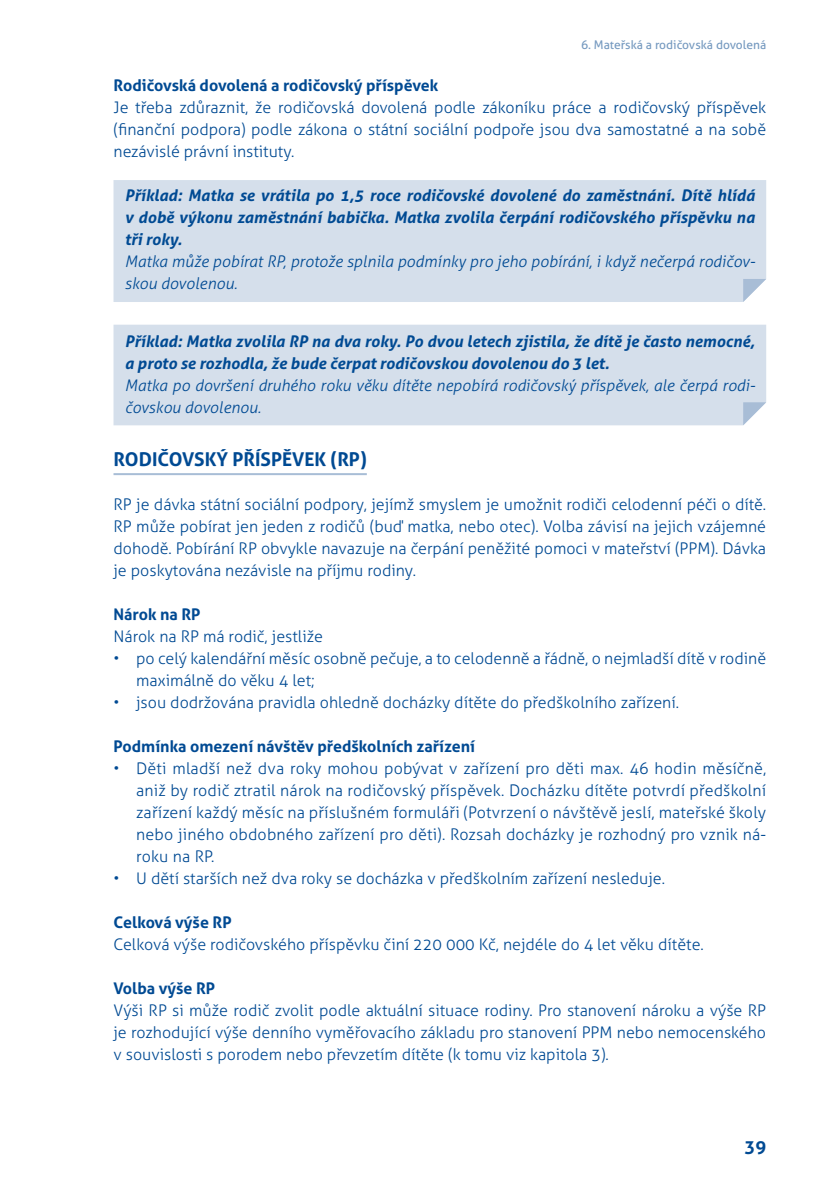
<style>
.page{position:relative;width:840px;height:1191px;background:#fff}
.page>*{position:absolute;margin:0;border:0;box-sizing:border-box;transform-origin:0 0}
.t1{font:700 19px "Aller";color:#004a93}
.t2{font:700 18px "Aller";color:#004a93}
.t3{font:300 16px/22px "Aller";color:#004a93;text-align:justify}
.t4{font:italic 700 16px/22px "Aller";color:#004a93;text-align:justify}
.t5{font:italic 300 16px/22px "Aller";color:#004a93}
.t6{font:700 16px "Aller";color:#004a93}
.t7{font:12px "Aller";color:#769ac0}
</style>
<div class="page">
<div style="left:113px;top:180px;width:652px;height:122px;background:#d5dfeb"></div>
<svg style="left:742px;top:279px;width:23px;height:23px"></svg>
<div style="left:113px;top:325px;width:652px;height:100px;background:#d5dfeb"></div>
<svg style="left:742px;top:402px;width:23px;height:23px"></svg>
<hr style="left:113px;top:473px;width:253px;height:2px;background:#a8bdd6">
<p class="t7" style="left:580px;top:37px;width:186px">6. Mateřská a rodičovská dovolená</p>
<p class="t6" style="left:113px;top:76px;width:326px">Rodičovská dovolená a rodičovský příspěvek</p>
<p class="t3" style="left:113px;top:97px;width:654px">Je třeba zdůraznit, že rodičovská dovolená podle zákoníku práce a rodičovský příspěvek (finanční podpora) podle zákona o státní sociální podpoře jsou dva samostatné a na sobě nezávislé právní instituty.</p>
<p class="t4" style="left:125px;top:184px;width:631px">Příklad: Matka se vrátila po 1,5 roce rodičovské dovolené do zaměstnání. Dítě hlídá v době výkonu zaměstnání babička. Matka zvolila čerpání rodičovského příspěvku na tři roky.</p>
<p class="t5" style="left:125px;top:250px;width:631px">Matka může pobírat RP, protože splnila podmínky pro jeho pobírání, i když nečerpá rodičov&shy;skou dovolenou.</p>
<p class="t4" style="left:125px;top:330px;width:631px">Příklad: Matka zvolila RP na dva roky. Po dvou letech zjistila, že dítě je často nemocné, a proto se rozhodla, že bude čerpat rodičovskou dovolenou do 3 let.</p>
<p class="t5" style="left:125px;top:374px;width:631px">Matka po dovršení druhého roku věku dítěte nepobírá rodičovský příspěvek, ale čerpá rodi&shy;čovskou dovolenou.</p>
<p class="t1" style="left:113px;top:447px;width:68px">Rodi čovs</p>
<p class="t1" style="left:205px;top:447px;width:163px">ký příspěvek (RP)</p>
<p class="t3" style="left:113px;top:493px;width:654px">RP je dávka státní sociální podpory, jejímž smyslem je umožnit rodiči celodenní péči o dítě.<br>RP může pobírat jen jeden z rodičů (buď matka, nebo otec). Volba závisí na jejich vzájemné dohodě. Pobírání RP obvykle navazuje na čerpání peněžité pomoci v mateřství (PPM). Dávka je poskytována nezávisle na příjmu rodiny.</p>
<p class="t6" style="left:113px;top:604px;width:88px">Nárok na RP</p>
<p class="t3" style="left:113px;top:625px;width:211px">Nárok na RP má rodič, jestliže</p>
<p class="t3" style="left:136px;top:647px;width:631px;text-indent:-23px">• po celý kalendářní měsíc osobně pečuje, a to celodenně a řádně, o nejmladší dítě v rodině maximálně do věku 4 let;</p>
<p class="t3" style="left:113px;top:691px;width:566px">• jsou dodržována pravidla ohledně docházky dítěte do předškolního zařízení.</p>
<p class="t6" style="left:113px;top:736px;width:362px">Podmínka omezení návštěv předškolních zařízení</p>
<p class="t3" style="left:136px;top:757px;width:631px;text-indent:-23px">• Děti mladší než dva roky mohou pobývat v zařízení pro děti max. 46 hodin měsíčně, aniž by rodič ztratil nárok na rodičovský příspěvek. Docházku dítěte potvrdí předškolní zařízení každý měsíc na příslušném formuláři (Potvrzení o návštěvě jeslí, mateřské školy nebo jiného obdobného zařízení pro děti). Rozsah docházky je rozhodný pro vznik ná&shy;roku na RP.</p>
<p class="t3" style="left:113px;top:867px;width:552px">• U dětí starších než dva roky se docházka v předškolním zařízení nesleduje.</p>
<p class="t6" style="left:113px;top:912px;width:120px">Celková výše RP</p>
<p class="t3" style="left:113px;top:933px;width:591px">Celková výše rodičovského příspěvku činí 220 000 Kč, nejdéle do 4 let věku dítěte.</p>
<p class="t6" style="left:113px;top:978px;width:103px">Volba výše RP</p>
<p class="t3" style="left:113px;top:999px;width:653px">Výši RP si může rodič zvolit podle aktuální situace rodiny. Pro stanovení nároku a výše RP je rozhodující výše denního vyměřovacího základu pro stanovení PPM nebo nemocenského v souvislosti s porodem nebo převzetím dítěte (k tomu viz kapitola 3).</p>
<p class="t2" style="left:744px;top:1135px;width:23px">39</p>
</div>
